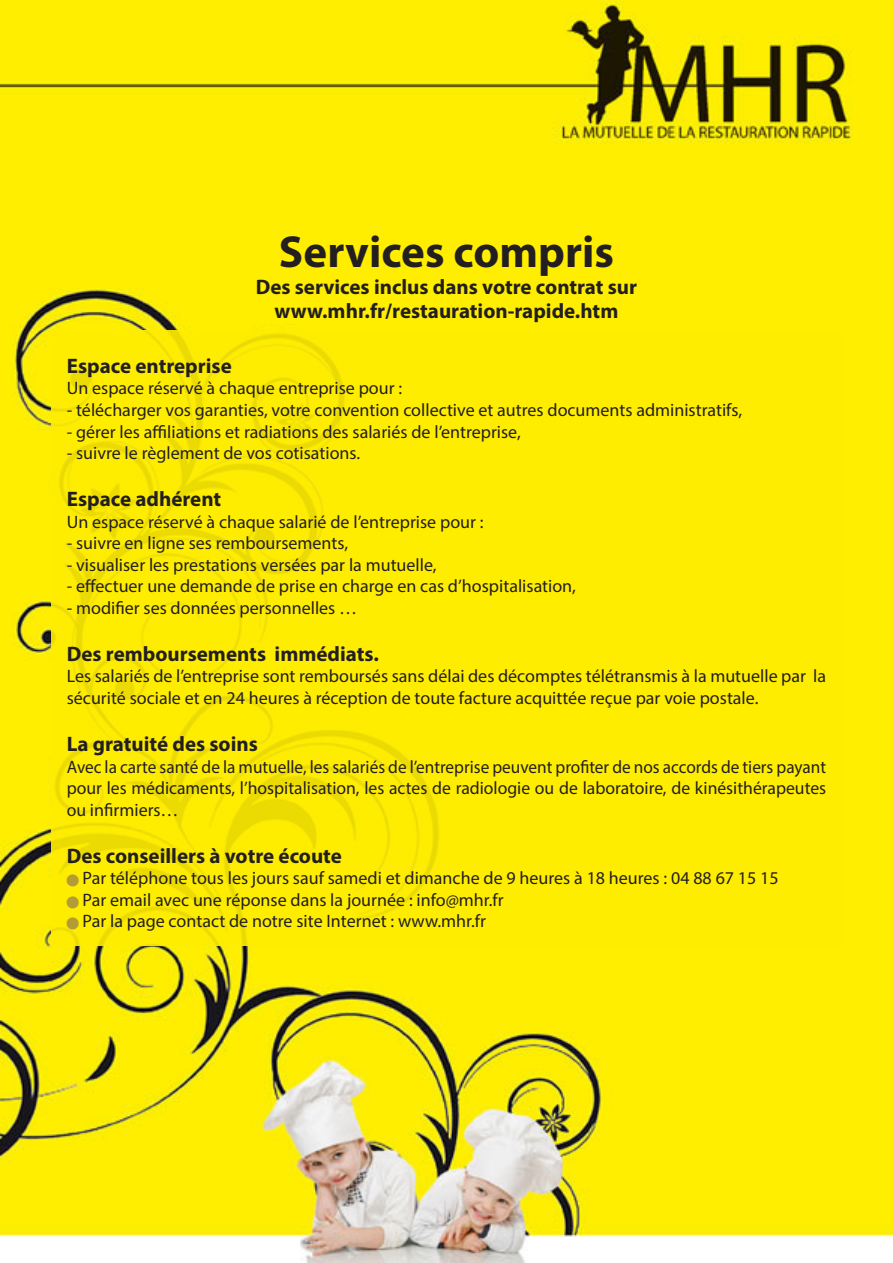
<style>
.page{position:relative;width:893px;height:1263px;background:#fff}
.page>*{position:absolute;margin:0;border:0;box-sizing:border-box;transform-origin:0 0}
.t1{font:700 45px "Myriad Pro";color:#231f20}
.t2{font:700 21px "Myriad Pro";color:#231f20}
.t3{font:18px/21.6px "Myriad Pro";color:#231f20}
.t4{font:18px/21.6px "Myriad Pro";color:#231f20;text-align:justify;scale:.96 1}
.s1{color:#b39b36}
</style>
<div class="page">
<img style="left:0;top:0;width:892px;height:1263px">
<div style="left:51px;top:330px;width:791px;height:615px;background:#ffed00"></div>
<p class="t1" style="left:279px;top:222px;width:336px">Services compris</p>
<p class="t2" style="left:256px;top:273px;width:383px">Des services inclus dans votre contrat sur</p>
<p class="t2" style="left:275px;top:297px;width:345px">www.mhr.fr/restauration-rapide.htm</p>
<p class="t2" style="left:67px;top:352px;width:166px">Espace entreprise</p>
<p class="t3" style="left:67px;top:377px;width:337px">Un espace réservé à chaque entreprise pour :</p>
<p class="t3" style="left:67px;top:399px;width:677px">- télécharger vos garanties, votre convention collective et autres documents administratifs,</p>
<p class="t3" style="left:67px;top:420px;width:456px">- gérer les affiliations et radiations des salariés de l’entreprise,</p>
<p class="t3" style="left:67px;top:442px;width:295px">- suivre le règlement de vos cotisations.</p>
<p class="t2" style="left:67px;top:485px;width:156px">Espace adhérent</p>
<p class="t3" style="left:67px;top:510px;width:418px">Un espace réservé à chaque salarié de l’entreprise pour :</p>
<p class="t3" style="left:67px;top:532px;width:283px">- suivre en ligne ses remboursements,</p>
<p class="t3" style="left:67px;top:554px;width:371px">- visualiser les prestations versées par la mutuelle,</p>
<p class="t3" style="left:67px;top:575px;width:511px">- effectuer une demande de prise en charge en cas d’hospitalisation,</p>
<p class="t3" style="left:67px;top:597px;width:292px">- modifier ses données personnelles …</p>
<p class="t2" style="left:67px;top:640px;width:314px">Des remboursements immédiats.</p>
<p class="t3" style="left:67px;top:665px;width:761px">Les salariés de l’entreprise sont remboursés sans délai des décomptes télétransmis à la mutuelle par la sécurité sociale et en 24 heures à réception de toute facture acquittée reçue par voie postale.</p>
<p class="t2" style="left:67px;top:730px;width:193px">La gratuité des soins</p>
<p class="t4" style="left:67px;top:755px;width:793px">Avec la carte santé de la mutuelle, les salariés de l’entreprise peuvent profiter de nos accords de tiers payant pour les médicaments, l’hospitalisation, les actes de radiologie ou de laboratoire, de kinésithérapeutes ou infirmiers…</p>
<p class="t2" style="left:67px;top:842px;width:277px">Des conseillers à votre écoute</p>
<p class="t3" style="left:67px;top:867px;width:713px"><span class="s1">■</span> Par téléphone tous les jours sauf samedi et dimanche de 9 heures à 18 heures : 04 88 67 15 15</p>
<p class="t3" style="left:67px;top:888px;width:438px"><span class="s1">■</span> Par email avec une réponse dans la journée : info@mhr.fr</p>
<p class="t3" style="left:67px;top:910px;width:421px"><span class="s1">■</span> Par la page contact de notre site Internet : www.mhr.fr</p>
</div>
